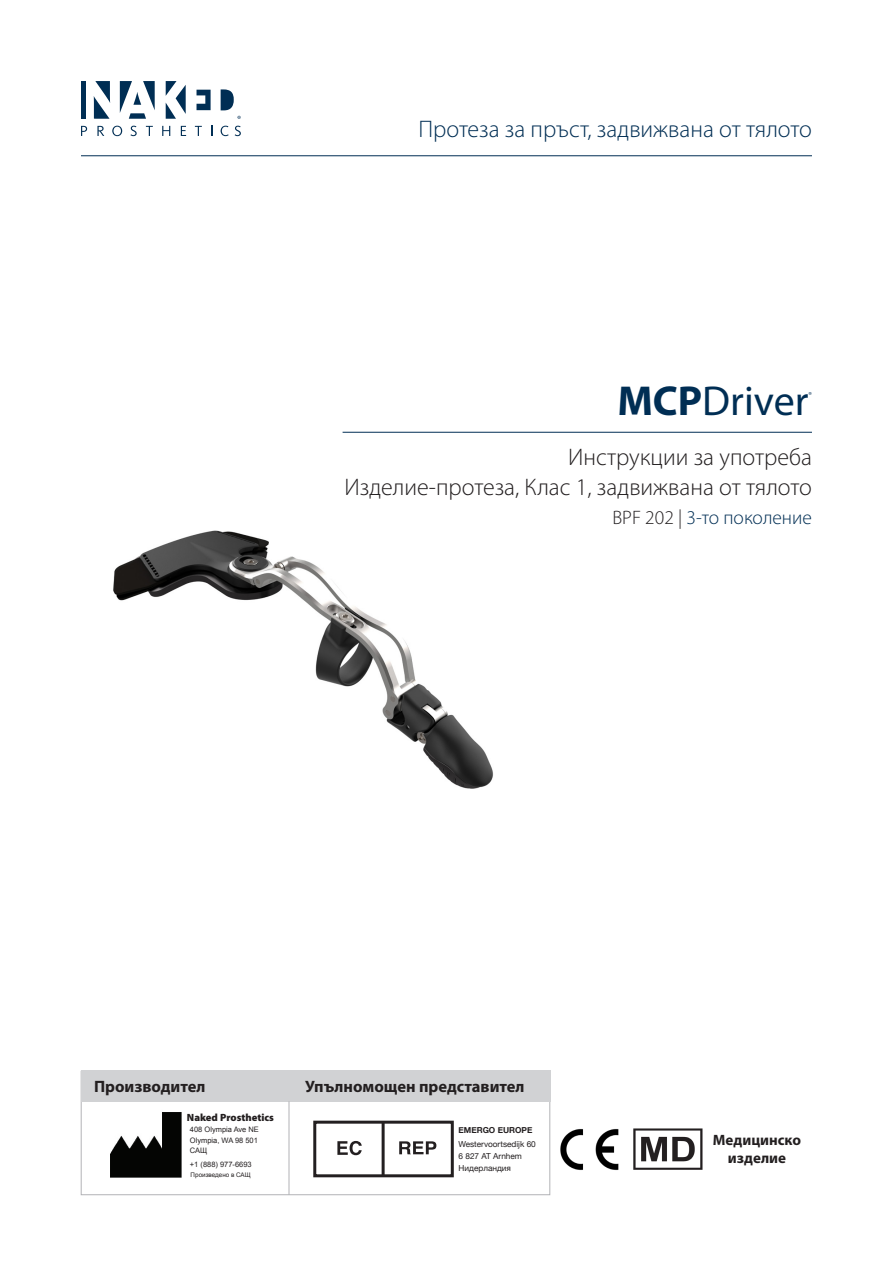
<style>
.page{position:relative;width:893px;height:1263px;background:#fff}
.page>*{position:absolute;margin:0;border:0;box-sizing:border-box;transform-origin:0 0}
.t1{font:42px "Myriad Pro";color:#002e54}
.t2{font:300 24px/30px "Myriad Pro";color:#231f20;text-align:right}
.t3{font:300 24px "Myriad Pro";color:#002e54}
.t4{font:300 19.5px "Myriad Pro";color:#002e54}
.t5{font:700 16.5px "Myriad Pro";color:#231f20}
.t6{font:700 15px/18px "Myriad Pro";color:#231f20;text-align:center}
.t7{font:900 10.5px "Myriad Pro";color:#231f20}
.t8{font:300 8.7px "Myriad Pro";color:#002e54}
.t9{font:8.25px "Helvetica Neue";color:#231f20}
.t10{font:700 8.25px "Helvetica Neue";color:#231f20}
.t11{font:7.5px "Arial";color:#231f20}
.t12{font:6.3px "Arial";color:#231f20}
.s1{font-weight:700}
.s2{color:#231f20}
</style>
<div class="page">
<svg style="left:81px;top:126px;width:6px;height:10px"></svg>
<svg style="left:97px;top:126px;width:7px;height:10px"></svg>
<svg style="left:112px;top:126px;width:10px;height:10px"></svg>
<svg style="left:130px;top:126px;width:7px;height:10px"></svg>
<svg style="left:146px;top:126px;width:7px;height:10px"></svg>
<svg style="left:162px;top:126px;width:8px;height:10px"></svg>
<svg style="left:181px;top:126px;width:5px;height:10px"></svg>
<svg style="left:195px;top:126px;width:7px;height:10px"></svg>
<svg style="left:221px;top:126px;width:8px;height:10px"></svg>
<svg style="left:235px;top:126px;width:6px;height:10px"></svg>
<svg style="left:221px;top:89px;width:13px;height:21px"></svg>
<svg style="left:197px;top:90px;width:14px;height:20px"></svg>
<svg style="left:94px;top:81px;width:16px;height:38px"></svg>
<svg style="left:166px;top:81px;width:20px;height:38px"></svg>
<svg style="left:120px;top:81px;width:35px;height:38px"></svg>
<hr style="left:81px;top:81px;width:4px;height:38px;background:#002e54">
<svg style="left:237px;top:116px;width:4px;height:3px"></svg>
<img style="left:113px;top:530px;width:380px;height:259px">
<hr style="left:81px;top:155px;width:731px;height:1px;background:#002e54">
<hr style="left:343px;top:432px;width:469px;height:1px;background:#002e54">
<div style="left:313px;top:1121px;width:141px;height:56px;border:3px solid #231f20"></div>
<svg style="left:337px;top:1141px;width:25px;height:14px"></svg>
<svg style="left:399px;top:1141px;width:37px;height:13px"></svg>
<hr style="left:382px;top:1122px;width:3px;height:53px;background:#231f20">
<div style="left:81px;top:1071px;width:469px;height:124px;border:1px solid #b2b3b7"></div>
<div style="left:81px;top:1070px;width:469px;height:31px;background:#d1d2d4"></div>
<hr style="left:289px;top:1101px;width:1px;height:94px;background:#b2b3b7">
<img style="left:560px;top:1129px;width:59px;height:41px">
<img style="left:633px;top:1128px;width:69px;height:42px">
<img style="left:110px;top:1112px;width:72px;height:66px">
<p class="t3" style="left:418px;top:115px;width:395px">Протеза за пръст, задвижвана от тялото</p>
<p class="t1" style="left:617px;top:375px;width:193px"><span class="s1">MCP</span>Driver</p>
<p class="t8" style="left:808px;top:389px;width:5px">®</p>
<p class="t2" style="left:344px;top:442px;width:469px">Инструкции за употреба<br>Изделие-протеза, Клас 1, задвижвана от тялото</p>
<p class="t4" style="left:612px;top:505px;width:201px"><span class="s2">BPF 202 |</span> 3-то поколение</p>
<p class="t5" style="left:94px;top:1076px;width:113px">Производител</p>
<p class="t5" style="left:305px;top:1076px;width:221px">Упълномощен представител</p>
<p class="t7" style="left:187px;top:1110px;width:89px">Naked Prosthetics</p>
<p class="t11" style="left:190px;top:1124px;width:71px">408 Olympia Ave NE</p>
<p class="t11" style="left:190px;top:1135px;width:70px">Olympia, WA 98 501</p>
<p class="t11" style="left:190px;top:1145px;width:19px">САЩ</p>
<p class="t11" style="left:190px;top:1159px;width:63px">+1 (888) 977-6693</p>
<p class="t12" style="left:191px;top:1170px;width:62px">Произведено в САЩ</p>
<p class="t10" style="left:459px;top:1123px;width:75px">EMERGO EUROPE</p>
<p class="t9" style="left:459px;top:1137px;width:79px">Westervoortsedijk 60</p>
<p class="t9" style="left:459px;top:1149px;width:65px">6 827 AT Arnhem</p>
<p class="t9" style="left:459px;top:1161px;width:54px">Нидерландия</p>
<p class="t6" style="left:713px;top:1130px;width:90px">Медицинско изделие</p>
</div>
